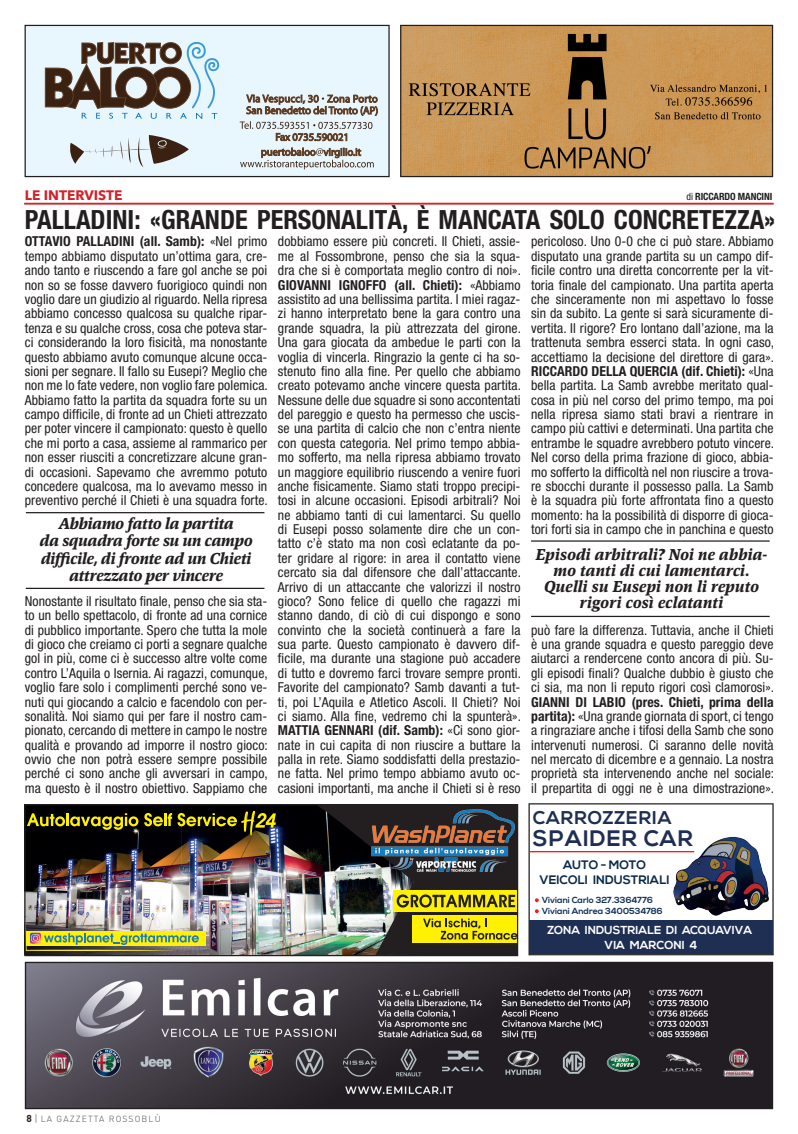
<style>
.page{position:relative;width:798px;height:1134px;background:#fff}
.page>*{position:absolute;margin:0;border:0;box-sizing:border-box;transform-origin:0 0}
.t1{font:700 condensed 26.5px "Helvetica Neue";color:#231f20}
.t2{font:700 22.38px "Nexa";letter-spacing:.05em;color:#1f2f53}
.t3{font:700 18.5px "Nexa";letter-spacing:.05em;color:#1f2f53}
.t4{font:italic 700 16.25px/16.2px "Askan";letter-spacing:-.01em;color:#231f20;text-align:center}
.t5{font:condensed 13.75px/14.4px "Helvetica Neue";letter-spacing:.005em;color:#231f20;text-align:justify}
.t6{font:700 13.75px "Avenir Next";color:#d1232a}
.t7{font:700 12.25px/15.1px "Nexa";color:#0b2949;text-align:center}
.t8{font:700 11.62px/15.1px "Nexa";color:#fff;text-align:center}
.t9{font:700 condensed 10px "Helvetica Neue";letter-spacing:-.01em;color:#231f20}
.t10{font:700 8.75px/11.4px "Nexa";color:#123155}
.t11{font:300 8.75px "DIN";letter-spacing:.125em;color:#4b4c4d}
.s1{font-weight:400}
.s2{font-weight:700}
.s3{font-weight:700;font-size:10px;color:#231f20}
.s4{font-size:10px}
</style>
<div class="page">
<img style="left:402px;top:27px;width:368px;height:148px">
<div style="left:400px;top:25px;width:372px;height:152px;border:1px solid #231f20"></div>
<img style="left:27px;top:964px;width:743px;height:143px">
<div style="left:25px;top:962px;width:747px;height:147px;border:1px solid #231f20"></div>
<svg style="left:528px;top:803px;width:245px;height:152px"></svg>
<div style="left:25px;top:25px;width:364px;height:152px;background:#e8f6fd"></div>
<div style="left:25px;top:25px;width:364px;height:152px;border:1px solid #231f20"></div>
<svg style="left:240px;top:95px;width:137px;height:46px"></svg>
<svg style="left:240px;top:148px;width:133px;height:21px"></svg>
<svg style="left:44px;top:41px;width:176px;height:78px"></svg>
<svg style="left:70px;top:135px;width:119px;height:32px"></svg>
<div style="left:529px;top:920px;width:243px;height:34px;background:#1f2f53"></div>
<hr style="left:529px;top:851px;width:165px;height:1px;background:#ee1d23">
<img style="left:667px;top:818px;width:105px;height:102px">
<svg style="left:534px;top:898px;width:4px;height:4px"></svg>
<svg style="left:534px;top:909px;width:4px;height:4px"></svg>
<img style="left:26px;top:806px;width:289px;height:148px">
<svg style="left:27px;top:813px;width:111px;height:17px"></svg>
<div style="left:26px;top:931px;width:179px;height:15px;background:#fff101"></div>
<img style="left:315px;top:806px;width:201px;height:148px">
<svg style="left:144px;top:811px;width:132px;height:24px"></svg>
<img style="left:26px;top:908px;width:173px;height:43px">
<div style="left:24px;top:804px;width:494px;height:152px;border:1px solid #231f20"></div>
<hr style="left:24px;top:203px;width:749px;height:2px;background:#d1232a">
<hr style="left:26px;top:512px;width:238px;height:1px;background:#231f20">
<hr style="left:26px;top:588px;width:238px;height:1px;background:#231f20">
<hr style="left:531px;top:540px;width:238px;height:2px;background:#231f20">
<hr style="left:531px;top:616px;width:238px;height:1px;background:#231f20">
<p class="t6" style="left:25px;top:183px;width:99px">LE INTERVISTE</p>
<p class="t1" style="left:25px;top:204px;width:751px">PALLADINI: «GRANDE PERSONALITÀ, È MANCATA SOLO CONCRETEZZA»</p>
<p class="t9" style="left:686px;top:190px;width:87px"><span class="s1">di</span> RICCARDO MANCINI</p>
<p class="t5" style="left:25px;top:234px;width:244px"><span class="s2">OTTAVIO PALLADINI (all. Samb):</span> «Nel primo tempo abbiamo disputato un’ottima gara, cre&shy;ando tanto e riuscendo a fare gol anche se poi non so se fosse davvero fuorigioco quindi non voglio dare un giudizio al riguardo. Nella ripresa abbiamo concesso qualcosa su qualche ripar&shy;tenza e su qualche cross, cosa che poteva star&shy;ci considerando la loro fisicità, ma nonostante questo abbiamo avuto comunque alcune occa&shy;sioni per segnare. Il fallo su Eusepi? Meglio che non me lo fate vedere, non voglio fare polemica.<br>Abbiamo fatto la partita da squadra forte su un campo difficile, di fronte ad un Chieti attrezzato per poter vincere il campionato: questo è quello che mi porto a casa, assieme al rammarico per non esser riusciti a concretizzare alcune gran&shy;di occasioni. Sapevamo che avremmo potuto concedere qualcosa, ma lo avevamo messo in preventivo perché il Chieti è una squadra forte.</p>
<p class="t4" style="left:58px;top:515px;width:176px">Abbiamo fatto la partita</p>
<p class="t4" style="left:40px;top:532px;width:214px;line-height:17.5px;text-align:left">da squadra forte su un campo difficile, di fronte ad un Chieti</p>
<p class="t4" style="left:69px;top:568px;width:155px">attrezzato per vincere</p>
<p class="t5" style="left:25px;top:594px;width:244px">Nonostante il risultato finale, penso che sia sta&shy;to un bello spettacolo, di fronte ad una cornice di pubblico importante. Spero che tutta la mole di gioco che creiamo ci porti a segnare qualche gol in più, come ci è successo altre volte come contro L’Aquila o Isernia. Ai ragazzi, comunque, voglio fare solo i complimenti perché sono ve&shy;nuti qui giocando a calcio e facendolo con per&shy;sonalità. Noi siamo qui per fare il nostro cam&shy;pionato, cercando di mettere in campo le nostre qualità e provando ad imporre il nostro gioco: ovvio che non potrà essere sempre possibile perché ci sono anche gli avversari in campo, ma questo è il nostro obiettivo. Sappiamo che</p>
<p class="t5" style="left:278px;top:234px;width:244px">dobbiamo essere più concreti. Il Chieti, assie&shy;me al Fossombrone, penso che sia la squa&shy;dra che si è comportata meglio contro di noi».</p>
<p class="t5" style="left:278px;top:277px;width:244px"><span class="s2">GIOVANNI IGNOFFO (all. Chieti):</span> «Abbiamo assistito ad una bellissima partita. I miei ragaz&shy;zi hanno interpretato bene la gara contro una grande squadra, la più attrezzata del girone.<br>Una gara giocata da ambedue le parti con la voglia di vincerla. Ringrazio la gente ci ha so&shy;stenuto fino alla fine. Per quello che abbiamo creato potevamo anche vincere questa partita.<br>Nessune delle due squadre si sono accontentati del pareggio e questo ha permesso che uscis&shy;se una partita di calcio che non c’entra niente con questa categoria. Nel primo tempo abbia&shy;mo sofferto, ma nella ripresa abbiamo trovato un maggiore equilibrio riuscendo a venire fuori anche fisicamente. Siamo stati troppo precipi&shy;tosi in alcune occasioni. Episodi arbitrali? Noi ne abbiamo tanti di cui lamentarci. Su quello di Eusepi posso solamente dire che un con&shy;tatto c’è stato ma non così eclatante da po&shy;ter gridare al rigore: in area il contatto viene cercato sia dal difensore che dall’attaccante.<br>Arrivo di un attaccante che valorizzi il nostro gioco? Sono felice di quello che ragazzi mi stanno dando, di ciò di cui dispongo e sono convinto che la società continuerà a fare la sua parte. Questo campionato è davvero dif&shy;ficile, ma durante una stagione può accadere di tutto e dovremo farci trovare sempre pronti.<br>Favorite del campionato? Samb davanti a tut&shy;ti, poi L’Aquila e Atletico Ascoli. Il Chieti? Noi ci siamo. Alla fine, vedremo chi la spunterà».</p>
<p class="t5" style="left:278px;top:723px;width:244px"><span class="s2">MATTIA GENNARI (dif. Samb):</span> «Ci sono gior&shy;nate in cui capita di non riuscire a buttare la palla in rete. Siamo soddisfatti della prestazio&shy;ne fatta. Nel primo tempo abbiamo avuto oc&shy;casioni importanti, ma anche il Chieti si è reso</p>
<p class="t5" style="left:531px;top:234px;width:244px">pericoloso. Uno 0-0 che ci può stare. Abbiamo disputato una grande partita su un campo dif&shy;ficile contro una diretta concorrente per la vit&shy;toria finale del campionato. Una partita aperta che sinceramente non mi aspettavo lo fosse sin da subito. La gente si sarà sicuramente di&shy;vertita. Il rigore? Ero lontano dall’azione, ma la trattenuta sembra esserci stata. In ogni caso, accettiamo la decisione del direttore di gara».</p>
<p class="t5" style="left:531px;top:364px;width:244px"><span class="s2">RICCARDO DELLA QUERCIA (dif. Chieti):</span> «Una bella partita. La Samb avrebbe meritato qual&shy;cosa in più nel corso del primo tempo, ma poi nella ripresa siamo stati bravi a rientrare in campo più cattivi e determinati. Una partita che entrambe le squadre avrebbero potuto vincere.<br>Nel corso della prima frazione di gioco, abbia&shy;mo sofferto la difficoltà nel non riuscire a trova&shy;re sbocchi durante il possesso palla. La Samb è la squadra più forte affrontata fino a questo momento: ha la possibilità di disporre di gioca&shy;tori forti sia in campo che in panchina e questo</p>
<p class="t4" style="left:535px;top:546px;width:233px">Episodi arbitrali? Noi ne abbia&shy;mo tanti di cui lamentarci.</p>
<p class="t4" style="left:543px;top:578px;width:217px">Quelli su Eusepi non li reputo rigori così eclatanti</p>
<p class="t5" style="left:531px;top:622px;width:244px">può fare la differenza. Tuttavia, anche il Chieti è una grande squadra e questo pareggio deve aiutarci a rendercene conto ancora di più. Su&shy;gli episodi finali? Qualche dubbio è giusto che ci sia, ma non li reputo rigori così clamorosi».</p>
<p class="t5" style="left:531px;top:694px;width:244px"><span class="s2">GIANNI DI LABIO (pres. Chieti, prima della partita):</span> «Una grande giornata di sport, ci tengo a ringraziare anche i tifosi della Samb che sono intervenuti numerosi. Ci saranno delle novità nel mercato di dicembre e a gennaio. La nostra proprietà sta intervenendo anche nel sociale: il prepartita di oggi ne è una dimostrazione».</p>
<p class="t3" style="left:532px;top:807px;width:140px">CARROZZERIA</p>
<p class="t2" style="left:532px;top:825px;width:162px">SPAIDER CAR</p>
<p class="t7" style="left:539px;top:858px;width:132px">AUTO - MOTO<br>VEICOLI INDUSTRIALI</p>
<p class="t10" style="left:541px;top:894px;width:122px">Viviani Carlo 327.3364776<br>Viviani Andrea 3400534786</p>
<p class="t8" style="left:547px;top:923px;width:206px">ZONA INDUSTRIALE DI ACQUAVIVA<br>VIA MARCONI 4</p>
<p class="t11" style="left:27px;top:1113px;width:135px"><span class="s3">8</span> <span class="s4">|</span> LA GAZZETTA ROSSOBLÙ</p>
</div>
